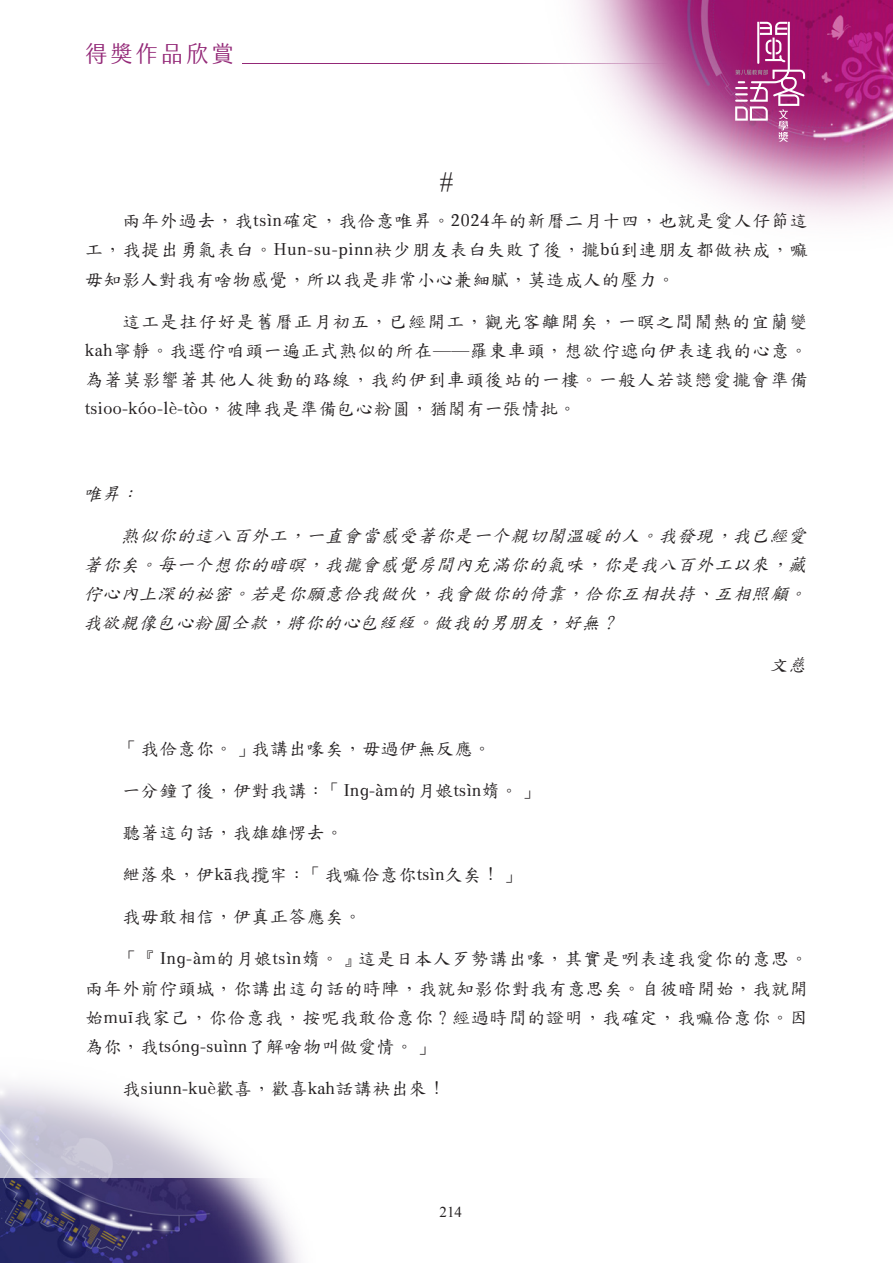
<style>
.page{position:relative;width:893px;height:1263px;background:#fff}
.page>*{position:absolute;margin:0;border:0;box-sizing:border-box;transform-origin:0 0}
.C_內文{font:27px "TWKAI";color:#231f20}
.t1{font:22.5px "jf jinxuan fresh 2.2 Book";letter-spacing:.125em;color:#932877}
.C_內文-2{font:18px/29.2px "TWKAI";letter-spacing:.025em;color:#231f20;text-align:justify}
.C_內文-3{font:italic 18px/29.2px "TWKAI";color:#231f20;text-align:justify}
.t2{font:15px "Times New Roman";color:#231f20}
</style>
<div class="page">
<img style="left:0;top:1178px;width:300px;height:85px">
<img style="left:577px;top:0;width:316px;height:220px">
<svg style="left:735px;top:22px;width:70px;height:120px;background:#b44e8f"></svg>
<hr style="left:242px;top:63px;width:426px;height:1px;background:#932877">
<p class="t1" style="left:85px;top:41px;width:150px">得獎作品欣賞</p>
<p class="C_內文" style="left:440px;top:162px;width:15px">#</p>
<p class="C_內文-2" style="left:85px;top:205px;width:724px;text-indent:37px">兩年外過去，我tsìn確定，我佮意唯昇。2024年的新曆二月十四，也就是愛人仔節這工，我提出勇氣表白。Hun-su-pinn袂少朋友表白失敗了後，攏bú到連朋友都做袂成，嘛毋知影人對我有啥物感覺，所以我是非常小心兼細膩，莫造成人的壓力。</p>
<p class="C_內文-2" style="left:85px;top:306px;width:724px;text-indent:37px">這工是拄仔好是舊曆正月初五，已經開工，觀光客離開矣，一暝之間鬧熱的宜蘭變kah寧靜。我選佇咱頭一遍正式熟似的所在——羅東車頭，想欲佇遮向伊表達我的心意。為著莫影響著其他人徙動的路線，我約伊到車頭後站的一樓。一般人若談戀愛攏會準備tsioo-kóo-lè-tòo，彼陣我是準備包心粉圓，猶閣有一張情批。</p>
<p class="C_內文-3" style="left:84px;top:478px;width:64px">唯昇：</p>
<p class="C_內文-3" style="left:84px;top:520px;width:732px;text-indent:37px">熟似你的這八百外工，一直會當感受著你是一个親切閣溫暖的人。我發現，我已經愛著你矣。每一个想你的暗暝，我攏會感覺房間內充滿你的氣味，你是我八百外工以來，藏佇心內上深的祕密。若是你願意佮我做伙，我會做你的倚靠，佮你互相扶持、互相照顧。我欲親像包心粉圓仝款，將你的心包絚絚。做我的男朋友，好無？</p>
<p class="C_內文-3" style="left:770px;top:649px;width:45px">文慈</p>
<p class="C_內文-2" style="left:122px;top:733px;width:370px">「我佮意你。」我講出喙矣，毋過伊無反應。</p>
<p class="C_內文-2" style="left:122px;top:776px;width:415px">一分鐘了後，伊對我講：「Ing-àm的月娘tsìn媠。」</p>
<p class="C_內文-2" style="left:122px;top:818px;width:222px">聽著這句話，我雄雄愣去。</p>
<p class="C_內文-2" style="left:122px;top:860px;width:397px">紲落來，伊kā我攬牢：「我嘛佮意你tsìn久矣！」</p>
<p class="C_內文-2" style="left:122px;top:902px;width:241px">我毋敢相信，伊真正答應矣。</p>
<p class="C_內文-2" style="left:85px;top:944px;width:724px;text-indent:37px">「『Ing-àm的月娘tsìn媠。』這是日本人歹勢講出喙，其實是咧表達我愛你的意思。兩年外前佇頭城，你講出這句話的時陣，我就知影你對我有意思矣。自彼暗開始，我就開始muī我家己，你佮意我，按呢我敢佮意你？經過時間的證明，我確定，我嘛佮意你。因為你，我tsóng-suìnn了解啥物叫做愛情。」</p>
<p class="C_內文-2" style="left:122px;top:1073px;width:325px">我siunn-kuè歡喜，歡喜kah話講袂出來！</p>
<p class="t2" style="left:439px;top:1202px;width:24px">214</p>
</div>
